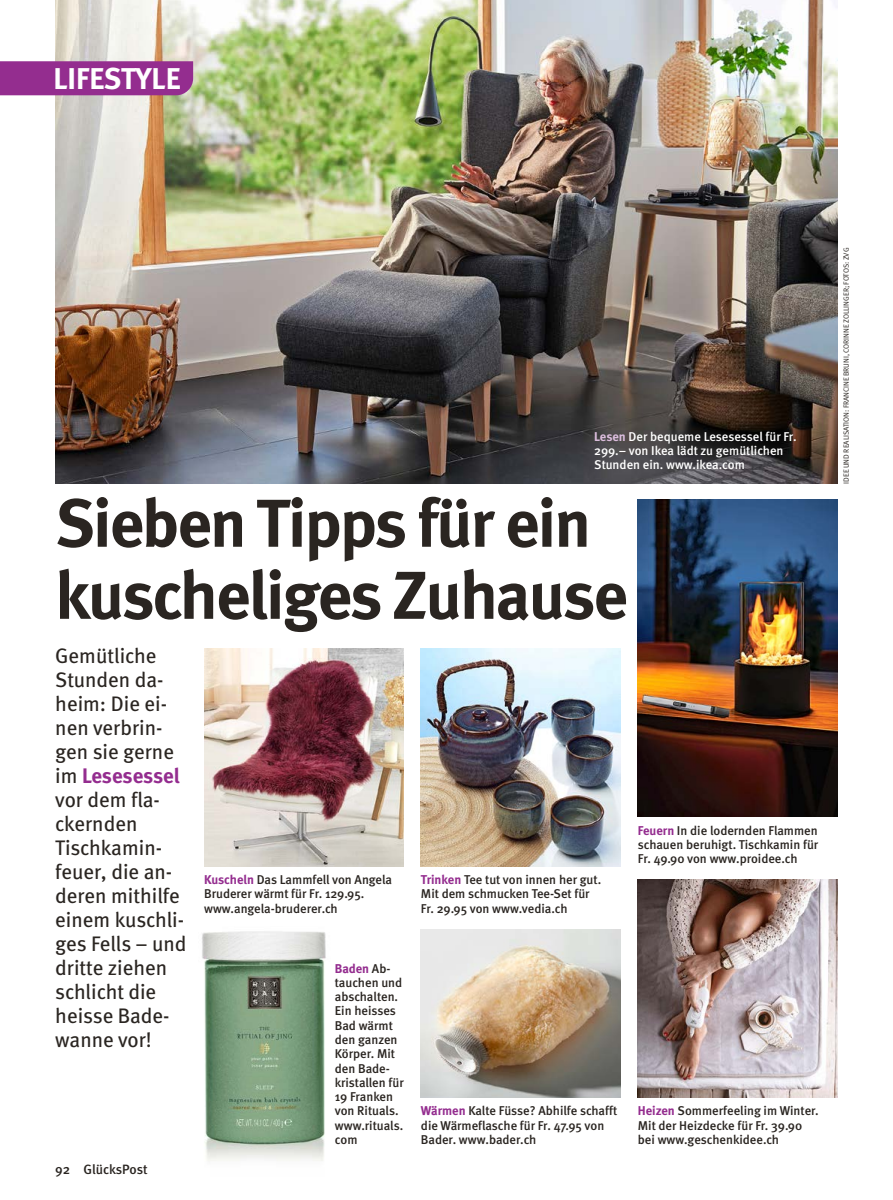
<style>
.page{position:relative;width:893px;height:1200px;background:#fff}
.page>*{position:absolute;margin:0;border:0;box-sizing:border-box;transform-origin:0 0}
._04_2_Titel_46pt_x04{font:700 67.5px/72px "Meta";letter-spacing:-.025em;color:#2a2521}
.t1{font:700 30px "Meta";letter-spacing:.005em;color:#fff}
._05_2_Lead_gross_sch{font:21px/24px "Meta";color:#2a2521}
.t2{font:500 13.5px "Meta";letter-spacing:-.005em;color:#2a2521}
._02_1_Legende_links{font:500 12.75px/14.2px "Meta";color:#2a2521}
._02_1_Legende_links-2{font:500 12.75px/14.2px "Meta";color:#fff}
._03_1_Fotozeile_x12{font:7.5px "Meta Normal";letter-spacing:-.005em;color:#2a2521}
.s1{font-weight:700;color:#dbbddd}
.s2{font-weight:700;color:#942d8f}
</style>
<div class="page">
<img style="left:204px;top:648px;width:200px;height:217px">
<img style="left:638px;top:879px;width:200px;height:217px">
<img style="left:55px;top:0;width:783px;height:483px">
<img style="left:202px;top:931px;width:124px;height:230px">
<img style="left:421px;top:929px;width:200px;height:167px">
<img style="left:421px;top:648px;width:200px;height:217px">
<img style="left:638px;top:499px;width:200px;height:317px">
<div style="left:0;top:61px;width:193px;height:34px;background:#942d8f"></div>
<p class="t1" style="left:53px;top:60px;width:129px">LIFESTYLE</p>
<p class="_02_1_Legende_links-2" style="left:594px;top:429px;width:204px"><span class="s1">Lesen</span> Der bequeme Lesesessel für Fr.<br>299.– von Ikea lädt zu gemütlichen<br>Stunden ein. www.ikea.com</p>
<p class="_04_2_Titel_46pt_x04" style="left:55px;top:486px;width:574px">Sieben Tipps für ein kuscheliges Zuhause</p>
<p class="_05_2_Lead_gross_sch" style="left:55px;top:643px;width:133px">Gemütliche<br>Stunden da&shy;heim: Die ei&shy;nen verbrin&shy;gen sie gerne im <span class="s2">Lesesessel </span>vor dem fla&shy;ckernden<br>Tischkamin&shy;feuer, die an&shy;deren mithilfe einem kuschli&shy;ges Fells – und dritte ziehen schlicht die heisse Bade&shy;wanne vor!</p>
<p class="_02_1_Legende_links" style="left:638px;top:822px;width:182px;text-align:justify"><span class="s2">Feuern</span> In die lodernden Flammen schauen beruhigt. Tischkamin für Fr. 49.90 von www.proidee.ch</p>
<p class="_02_1_Legende_links" style="left:421px;top:872px;width:182px"><span class="s2">Trinken</span> Tee tut von innen her gut.<br>Mit dem schmucken Tee-Set für<br>Fr. 29.95 von www.vedia.ch</p>
<p class="_02_1_Legende_links" style="left:204px;top:872px;width:189px"><span class="s2">Kuscheln</span> Das Lammfell von Angela<br>Bruderer wärmt für Fr. 129.95. www.angela-bruderer.ch</p>
<p class="_02_1_Legende_links" style="left:335px;top:960px;width:70px"><span class="s2">Baden</span> Ab&shy;tauchen und abschalten.<br>Ein heisses<br>Bad wärmt den ganzen<br>Körper. Mit den Bade&shy;kristallen für<br>19 Franken von Rituals. www.rituals. com</p>
<p class="_02_1_Legende_links" style="left:421px;top:1103px;width:198px"><span class="s2">Wärmen</span> Kalte Füsse? Abhilfe schafft die Wärmeflasche für Fr. 47.95 von<br>Bader. www.bader.ch</p>
<p class="_02_1_Legende_links" style="left:638px;top:1103px;width:182px"><span class="s2">Heizen</span> Sommerfeeling im Winter.<br>Mit der Heizdecke für Fr. 39.90 bei www.geschenkidee.ch</p>
<p class="t2" style="left:55px;top:1160px;width:94px">92 GlücksPost</p>
<p class="_03_1_Fotozeile_x12" style="left:842px;top:483px;width:237px;rotate:-90deg">IDEE UND REALISATION: FRANCINE BRUNI, CORINNE ZOLLINGER; FOTOS: ZVG</p>
</div>
